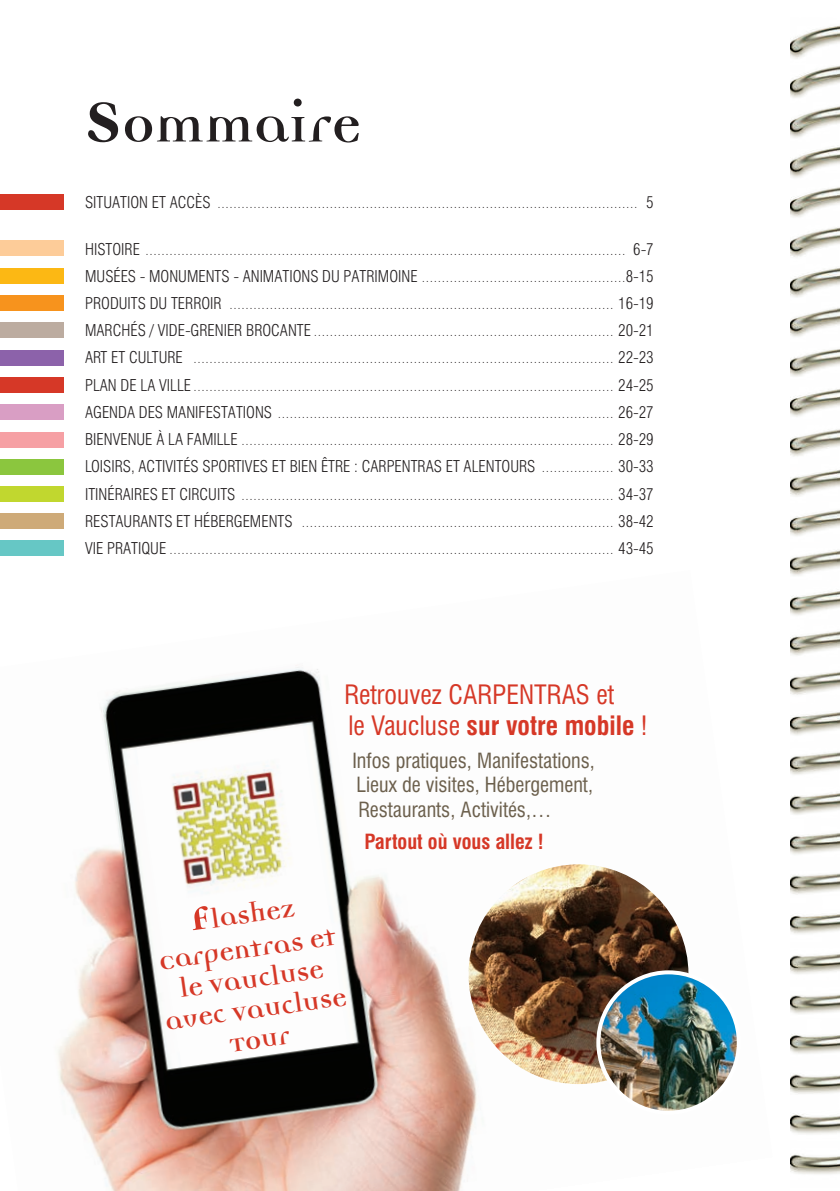
<style>
.page{position:relative;width:840px;height:1191px;background:#fff}
.page>*{position:absolute;margin:0;border:0;box-sizing:border-box;transform-origin:0 0}
.t1{font:700 60px "Democratica";color:#231f20}
.t2{font:700 30px/30.4px "Democratica";color:#d63827;text-align:center}
.t3{font:condensed 26px/31.2px "Swiss 721 BT";color:#d63827}
.t4{font:condensed 20.4px/24.4px "Swiss 721 BT";color:#6c604d;text-align:justify}
.t5{font:700 condensed 20.4px "Swiss 721 BT";color:#d63827}
.t6{font:300 condensed 16px "Swiss 721 BT";color:#231f20}
.t7{font:300 condensed 12px "Swiss 721 BT";color:#231f20}
.s1{font-size:90px}
.s2{font-size:16px}
.s3{font-size:12px}
.s4{font-weight:700}
.s5{font-size:52px}
</style>
<div class="page">
<img style="left:790px;top:26px;width:49px;height:1148px">
<div style="left:0;top:194px;width:64px;height:15px;background:#d63827"></div>
<div style="left:0;top:241px;width:64px;height:15px;background:#fdcc99"></div>
<div style="left:0;top:268px;width:64px;height:15px;background:#fcb814"></div>
<div style="left:0;top:295px;width:64px;height:16px;background:#f7931d"></div>
<div style="left:0;top:323px;width:64px;height:15px;background:#bcaca0"></div>
<div style="left:0;top:350px;width:64px;height:15px;background:#8c62aa"></div>
<div style="left:0;top:377px;width:64px;height:16px;background:#d63827"></div>
<div style="left:0;top:405px;width:64px;height:15px;background:#d99ec4"></div>
<div style="left:0;top:432px;width:64px;height:15px;background:#f6a0a4"></div>
<div style="left:0;top:459px;width:64px;height:16px;background:#8bc63e"></div>
<div style="left:0;top:487px;width:64px;height:15px;background:#c1d72f"></div>
<div style="left:0;top:540px;width:64px;height:15px;background:#66c7c5"></div>
<div style="left:0;top:513px;width:64px;height:16px;background:#ceaa78"></div>
<img style="left:57px;top:667px;width:632px;height:524px">
<img style="left:468px;top:864px;width:220px;height:220px;border-radius:110px">
<img style="left:598px;top:972px;width:140px;height:140px;border-radius:70px">
<div style="left:596px;top:970px;width:144px;height:144px;border:4px solid #fff;border-radius:50%"></div>
<h1 class="t1" style="left:85px;top:97px;width:277px"><span class="s1">S</span>ommaire</h1>
<p class="t7" style="left:85px;top:197px;width:569px"><span class="s2">SITUATION ET ACCÈS</span> …………………………………………………………………………………………… <span class="s2">5</span></p>
<p class="t7" style="left:85px;top:243px;width:570px"><span class="s2">HISTOIRE</span> ………………………………………………………………………………………………………… <span class="s2">6-7</span></p>
<h3 class="t6" style="left:85px;top:266px;width:569px">MUSÉES - MONUMENTS - ANIMATIONS DU PATRIMOINE <span class="s3">……………………………………………</span>8-15</h3>
<p class="t7" style="left:85px;top:297px;width:570px"><span class="s2">PRODUITS DU TERROIR</span> …………………………………………………………………………………… <span class="s2">16-19</span></p>
<h3 class="t6" style="left:85px;top:321px;width:569px">MARCHÉS / VIDE-GRENIER BROCANTE <span class="s3">…………………………………………………………………</span> 20-21</h3>
<p class="t7" style="left:85px;top:352px;width:569px"><span class="s2">ART ET CULTURE</span> …………………………………………………………………………………………… <span class="s2">22-23</span></p>
<p class="t7" style="left:85px;top:379px;width:569px"><span class="s2">PLAN DE LA VILLE</span> …………………………………………………………………………………………… <span class="s2">24-25</span></p>
<h3 class="t6" style="left:85px;top:402px;width:569px">AGENDA DES MANIFESTATIONS <span class="s3">…………………………………………………………………………</span> 26-27</h3>
<p class="t7" style="left:85px;top:433px;width:569px"><span class="s2">BIENVENUE À LA FAMILLE</span> ………………………………………………………………………………… <span class="s2">28-29</span></p>
<h3 class="t6" style="left:85px;top:457px;width:569px">LOISIRS, ACTIVITÉS SPORTIVES ET BIEN ÊTRE : CARPENTRAS ET ALENTOURS <span class="s3">………………</span> 30-33</h3>
<p class="t7" style="left:85px;top:488px;width:569px"><span class="s2">ITINÉRAIRES ET CIRCUITS</span> ………………………………………………………………………………… <span class="s2">34-37</span></p>
<h3 class="t6" style="left:85px;top:511px;width:569px">RESTAURANTS ET HÉBERGEMENTS <span class="s3">……………………………………………………………………</span> 38-42</h3>
<p class="t7" style="left:85px;top:542px;width:569px"><span class="s2">VIE PRATIQUE</span> ………………………………………………………………………………………………… <span class="s2">43-45</span></p>
<h3 class="t3" style="left:344px;top:679px;width:304px">Retrouvez CARPENTRAS et<br>le Vaucluse <span class="s4">sur votre mobile</span> !</h3>
<h3 class="t4" style="left:352px;top:748px;width:244px">Infos pratiques, Manifestations, Lieux de visites, Hébergement, Restaurants, Activités,…</h3>
<h3 class="t5" style="left:364px;top:829px;width:181px">Partout où vous allez !</h3>
<h2 class="t2" style="left:152px;top:912px;width:179px;line-height:34.4px;rotate:-8deg"><span class="s5">F</span>lashez<br>Carpentras et</h2>
<h2 class="t2" style="left:159px;top:979px;width:184px;rotate:-8deg">le Vaucluse avec Vaucluse<br>Tour</h2>
</div>
